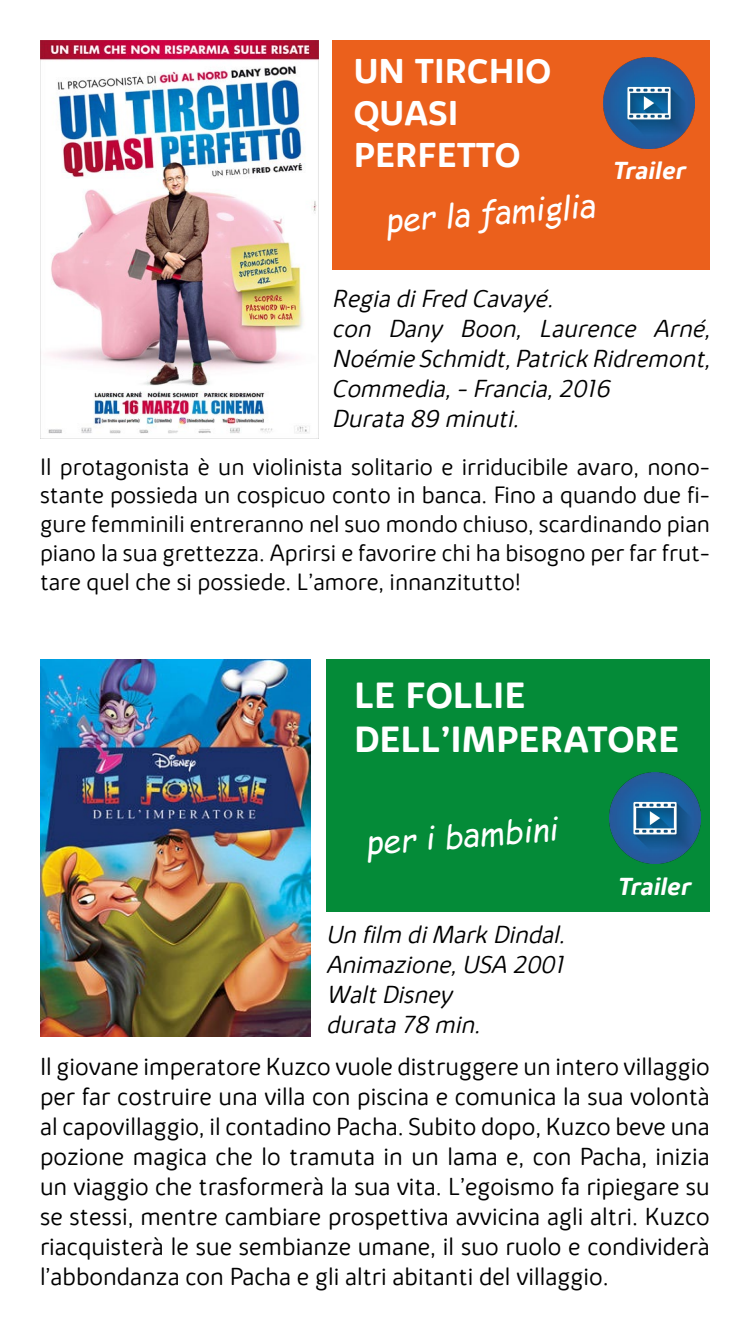
<style>
.page{position:relative;width:750px;height:1334px;background:#fff}
.page>*{position:absolute;margin:0;border:0;box-sizing:border-box;transform-origin:0 0}
.t1{font:700 37px/44.4px "Kabrio Alternate";color:#fff}
.t2{font:700 35px/42px "Kabrio Alternate";color:#fff}
.t3{font:italic 32px "Comic Sans MS";color:#fff}
.t4{font:300 25px/30px "Kabrio Alternate";color:#000;text-align:justify}
.t5{font:italic 300 25px/30px "Kabrio Alternate";color:#000}
.t6{font:italic 700 25px "Kabrio Alternate";color:#fff}
.t7{font:300 24px/28.8px "Kabrio Alternate";color:#000;text-align:justify}
</style>
<div class="page">
<div style="left:332px;top:40px;width:378px;height:230px;background:#eb601c"></div>
<img style="left:603px;top:58px;width:91px;height:91px">
<div style="left:326px;top:659px;width:384px;height:253px;background:#048b38"></div>
<img style="left:610px;top:773px;width:91px;height:91px">
<img style="left:40px;top:40px;width:279px;height:398px">
<img style="left:40px;top:659px;width:271px;height:378px">
<h2 class="t2" style="left:354px;top:52px;width:199px">UN TIRCHIO<br>QUASI<br>PERFETTO</h2>
<p class="t3" style="left:384px;top:197px;width:212px;rotate:-4deg">per la famiglia</p>
<p class="t6" style="left:612px;top:155px;width:75px">Trailer</p>
<p class="t5" style="left:332px;top:284px;width:380px">Regia di Fred Cavayé.<br>con Dany Boon, Laurence Arné,<br>Noémie Schmidt, Patrick Ridremont,<br>Commedia, - Francia, 2016<br>Durata 89 minuti.</p>
<p class="t7" style="left:40px;top:452px;width:671px">Il protagonista è un violinista solitario e irriducibile avaro, nono&shy;stante possieda un cospicuo conto in banca. Fino a quando due fi&shy;gure femminili entreranno nel suo mondo chiuso, scardinando pian piano la sua grettezza. Aprirsi e favorire chi ha bisogno per far frut&shy;tare quel che si possiede. L’amore, innanzitutto!</p>
<h1 class="t1" style="left:354px;top:674px;width:327px">LE FOLLIE<br>DELL’IMPERATORE</h1>
<p class="t3" style="left:364px;top:819px;width:193px;rotate:-4deg">per i bambini</p>
<p class="t5" style="left:326px;top:920px;width:240px">Un film di Mark Dindal.<br>Animazione, USA 2001<br>Walt Disney<br>durata 78 min.</p>
<p class="t6" style="left:617px;top:871px;width:75px">Trailer</p>
<p class="t4" style="left:40px;top:1052px;width:671px">Il giovane imperatore Kuzco vuole distruggere un intero villaggio per far costruire una villa con piscina e comunica la sua volontà al capovillaggio, il contadino Pacha. Subito dopo, Kuzco beve una pozione magica che lo tramuta in un lama e, con Pacha, inizia un viaggio che trasformerà la sua vita. L’egoismo fa ripiegare su se stessi, mentre cambiare prospettiva avvicina agli altri. Kuzco riacquisterà le sue sembianze umane, il suo ruolo e condividerà l’abbondanza con Pacha e gli altri abitanti del villaggio.</p>
</div>
